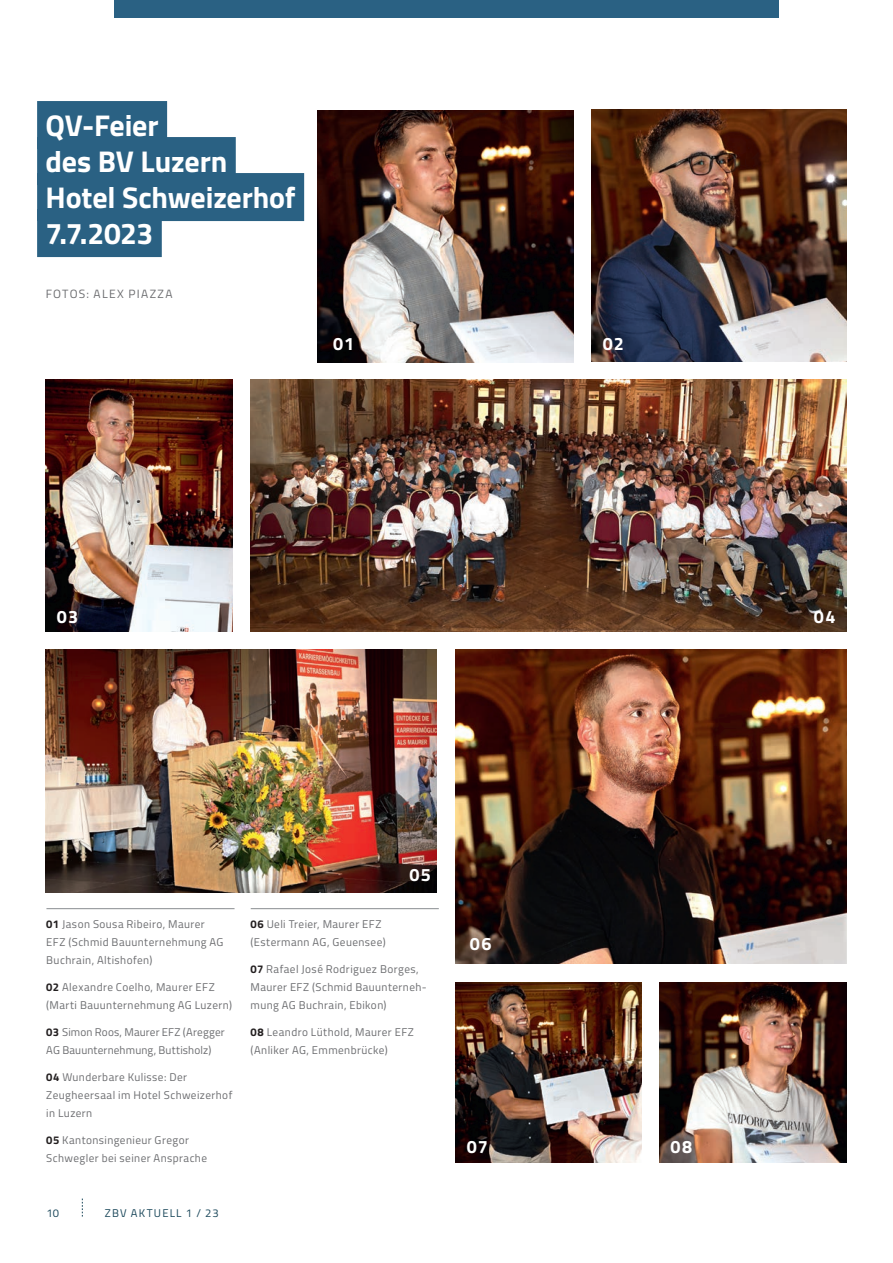
<style>
.page{position:relative;width:893px;height:1263px;background:#fff}
.page>*{position:absolute;margin:0;border:0;box-sizing:border-box;transform-origin:0 0}
.t1{font:700 30px/36px "Titillium";letter-spacing:-.005em;color:#fff}
.t2{font:700 18px "Titillium";letter-spacing:.07em;color:#fff}
.t3{font:12px "Titillium";letter-spacing:.105em;color:#6c6d70}
.t4{font:11.25px/18px "Titillium";letter-spacing:.035em;color:#6c6d70}
.t5{font:11.25px/18px "Titillium";letter-spacing:.01em;color:#6c6d70}
.t6{font:11.25px "Titillium";letter-spacing:.1em;color:#1a475a}
.s1{font-weight:700;color:#231f20}
</style>
<div class="page">
<svg style="left:82px;top:1198px;width:1px;height:18px"></svg>
<div style="left:114px;top:0;width:664px;height:18px;background:#2a6183"></div>
<img style="left:455px;top:983px;width:187px;height:180px">
<img style="left:659px;top:982px;width:188px;height:180px">
<img style="left:592px;top:109px;width:254px;height:252px">
<div style="left:37px;top:101px;width:130px;height:48px;background:#2a6183"></div>
<div style="left:37px;top:137px;width:199px;height:48px;background:#2a6183"></div>
<div style="left:37px;top:173px;width:267px;height:48px;background:#2a6183"></div>
<div style="left:37px;top:209px;width:125px;height:48px;background:#2a6183"></div>
<img style="left:46px;top:650px;width:390px;height:242px">
<img style="left:251px;top:379px;width:595px;height:252px">
<img style="left:46px;top:379px;width:187px;height:252px">
<hr style="left:46px;top:908px;width:189px;height:1px;background:#888c90">
<hr style="left:251px;top:908px;width:188px;height:1px;background:#888c90">
<img style="left:318px;top:110px;width:256px;height:252px">
<img style="left:455px;top:650px;width:392px;height:314px">
<h1 class="t1" style="left:46px;top:106px;width:251px">QV-Feier<br>des BV Luzern<br>Hotel Schweizerhof<br>7.7.2023</h1>
<p class="t3" style="left:46px;top:285px;width:128px">FOTOS: ALEX PIAZZA</p>
<h2 class="t2" style="left:57px;top:603px;width:23px">03</h2>
<h2 class="t2" style="left:333px;top:330px;width:23px">01</h2>
<h2 class="t2" style="left:409px;top:861px;width:23px">05</h2>
<h2 class="t2" style="left:603px;top:330px;width:23px">02</h2>
<p class="t4" style="left:46px;top:915px;width:179px"><span class="s1">01</span> Jason Sousa Ribeiro, Maurer<br>EFZ (Schmid Bauunternehmung AG<br>Buchrain, Altishofen)</p>
<p class="t4" style="left:46px;top:978px;width:187px"><span class="s1">02</span> Alexandre Coelho, Maurer EFZ (Marti Bauunternehmung AG Luzern)</p>
<p class="t5" style="left:46px;top:1023px;width:180px"><span class="s1">03</span> Simon Roos, Maurer EFZ (Aregger<br>AG Bauunternehmung, Buttisholz)</p>
<p class="t4" style="left:46px;top:1068px;width:188px"><span class="s1">04</span> Wunderbare Kulisse: Der<br>Zeugheersaal im Hotel Schweizerhof in Luzern</p>
<p class="t4" style="left:46px;top:1131px;width:162px"><span class="s1">05</span> Kantonsingenieur Gregor<br>Schwegler bei seiner Ansprache</p>
<h2 class="t2" style="left:671px;top:1133px;width:23px">08</h2>
<p class="t4" style="left:251px;top:915px;width:137px"><span class="s1">06</span> Ueli Treier, Maurer EFZ (Estermann AG, Geuensee)</p>
<p class="t4" style="left:251px;top:960px;width:178px"><span class="s1">07</span> Rafael José Rodriguez Borges,<br>Maurer EFZ (Schmid Bauunterneh&shy;mung AG Buchrain, Ebikon)</p>
<p class="t4" style="left:251px;top:1023px;width:165px"><span class="s1">08</span> Leandro Lüthold, Maurer EFZ (Anliker AG, Emmenbrücke)</p>
<h2 class="t2" style="left:470px;top:930px;width:23px">06</h2>
<h2 class="t2" style="left:467px;top:1133px;width:23px">07</h2>
<p class="t6" style="left:46px;top:1204px;width:14px">10</p>
<p class="t6" style="left:105px;top:1204px;width:115px">ZBV AKTUELL 1 / 23</p>
<h2 class="t2" style="left:814px;top:603px;width:23px">04</h2>
</div>
